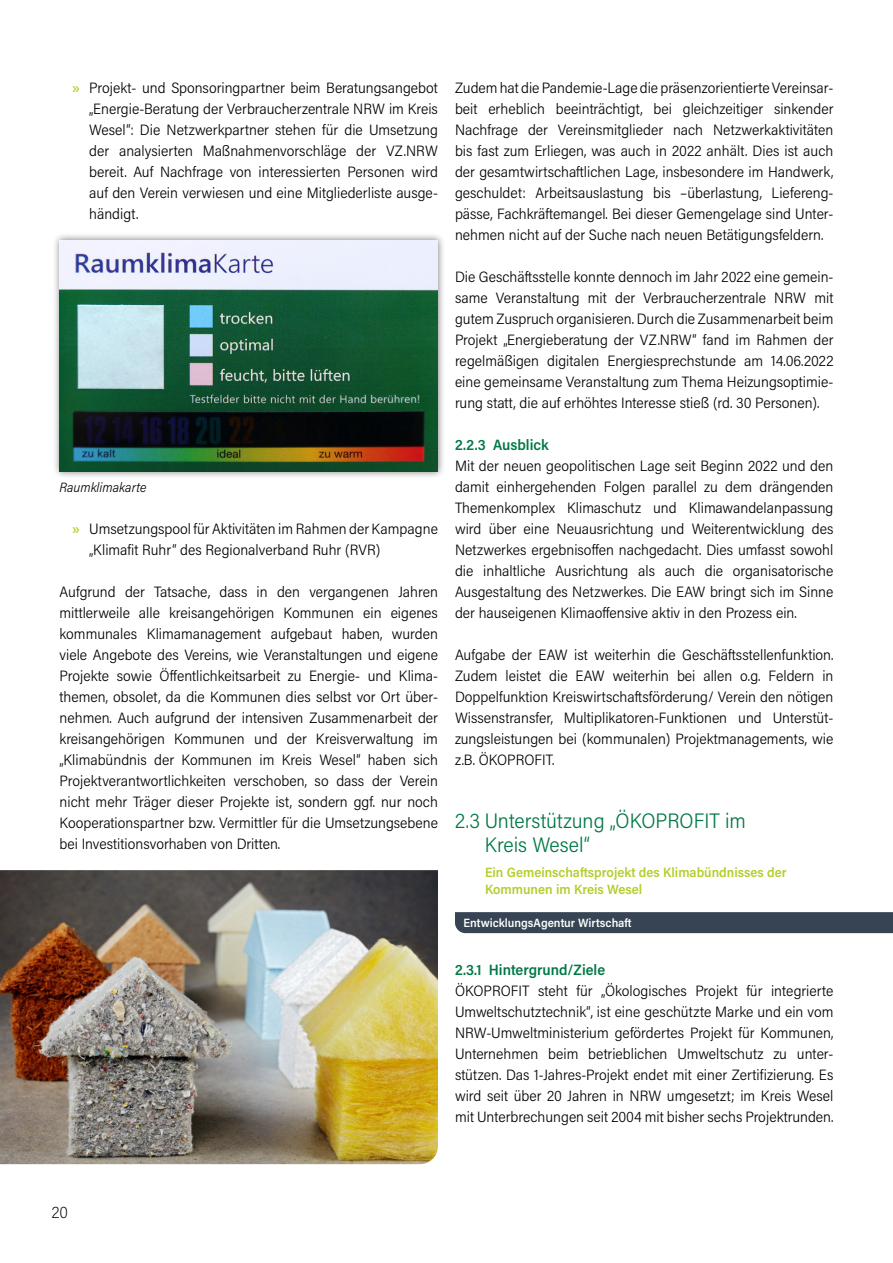
<style>
.page{position:relative;width:893px;height:1263px;background:#fff}
.page>*{position:absolute;margin:0;border:0;box-sizing:border-box;transform-origin:0 0}
.t1{font:300 21px/24px "Acumin Pro Semi Cond";color:#007844}
.t2{font:200 16.5px "Acumin Pro Semi Cond";color:#000}
.Grundtext{font:300 15px/21px "Acumin Pro Semi Cond";color:#000;text-align:justify}
.t3{font:600 15px "Acumin Pro Semi Cond";color:#007844}
.Untersatz_Ebene_02{font:600 13.5px/16.5px "Acumin Pro Semi Cond";color:#b4cd29}
.Bildunterschrift{font:italic 300 13.5px "Acumin Pro Semi Cond";color:#000}
.Grundtext-2{font:600 12px "Acumin Pro Semi Cond";color:#fff}
.s1{font-weight:600;color:#b4cd29}
</style>
<div class="page">
<img style="left:0;top:870px;width:438px;height:294px">
<div style="left:455px;top:912px;width:438px;height:21px;background:#364453"></div>
<div style="left:52px;top:232px;width:394px;height:247px;background:#000;opacity:.5"></div>
<img style="left:60px;top:240px;width:378px;height:231px">
<p class="Grundtext" style="left:89px;top:77px;width:350px;text-indent:-17px"><span class="s1">»</span> Projekt- und Sponsoringpartner beim Beratungsangebot „Energie-Beratung der Verbraucherzentrale NRW im Kreis Wesel“: Die Netzwerkpartner stehen für die Umsetzung der analysierten Maßnahmenvorschläge der VZ.NRW bereit. Auf Nachfrage von interessierten Personen wird auf den Verein verwiesen und eine Mitgliederliste ausge&shy;händigt.</p>
<p class="Bildunterschrift" style="left:60px;top:478px;width:88px">Raumklimakarte</p>
<p class="Grundtext" style="left:89px;top:518px;width:350px;text-indent:-17px"><span class="s1">»</span> Umsetzungspool für Aktivitäten im Rahmen der Kampagne „Klimafit Ruhr“ des Regionalverband Ruhr (RVR)</p>
<p class="Grundtext" style="left:60px;top:581px;width:380px">Aufgrund der Tatsache, dass in den vergangenen Jahren mittlerweile alle kreisangehörigen Kommunen ein eigenes kommunales Klimamanagement aufgebaut haben, wurden viele Angebote des Vereins, wie Veranstaltungen und eigene Projekte sowie Öffentlichkeitsarbeit zu Energie- und Klima&shy;themen, obsolet, da die Kommunen dies selbst vor Ort über&shy;nehmen. Auch aufgrund der intensiven Zusammenarbeit der kreisangehörigen Kommunen und der Kreisverwaltung im „Klimabündnis der Kommunen im Kreis Wesel“ haben sich Projektverantwortlichkeiten verschoben, so dass der Verein nicht mehr Träger dieser Projekte ist, sondern ggf. nur noch Kooperationspartner bzw. Vermittler für die Umsetzungsebene bei Investitionsvorhaben von Dritten.</p>
<p class="Grundtext" style="left:455px;top:77px;width:380px">Zudem hat die Pandemie-Lage die präsenzorientierte Vereinsar&shy;beit erheblich beeinträchtigt, bei gleichzeitiger sinkender Nachfrage der Vereinsmitglieder nach Netzwerkaktivitäten bis fast zum Erliegen, was auch in 2022 anhält. Dies ist auch der gesamtwirtschaftlichen Lage, insbesondere im Handwerk, geschuldet: Arbeitsauslastung bis –überlastung, Liefereng&shy;pässe, Fachkräftemangel. Bei dieser Gemengelage sind Unter&shy;nehmen nicht auf der Suche nach neuen Betätigungsfeldern.</p>
<p class="Grundtext" style="left:455px;top:266px;width:380px">Die Geschäftsstelle konnte dennoch im Jahr 2022 eine gemein&shy;same Veranstaltung mit der Verbraucherzentrale NRW mit gutem Zuspruch organisieren. Durch die Zusammenarbeit beim Projekt „Energieberatung der VZ.NRW“ fand im Rahmen der regelmäßigen digitalen Energiesprechstunde am 14.06.2022 eine gemeinsame Veranstaltung zum Thema Heizungsoptimie&shy;rung statt, die auf erhöhtes Interesse stieß (rd. 30 Personen).</p>
<p class="t3" style="left:455px;top:434px;width:95px">2.2.3 Ausblick</p>
<p class="Grundtext" style="left:455px;top:455px;width:380px">Mit der neuen geopolitischen Lage seit Beginn 2022 und den damit einhergehenden Folgen parallel zu dem drängenden Themenkomplex Klimaschutz und Klimawandelanpassung wird über eine Neuausrichtung und Weiterentwicklung des Netzwerkes ergebnisoffen nachgedacht. Dies umfasst sowohl die inhaltliche Ausrichtung als auch die organisatorische Ausgestaltung des Netzwerkes. Die EAW bringt sich im Sinne der hauseigenen Klimaoffensive aktiv in den Prozess ein.</p>
<p class="Grundtext" style="left:455px;top:644px;width:380px">Aufgabe der EAW ist weiterhin die Geschäftsstellenfunktion.<br>Zudem leistet die EAW weiterhin bei allen o.g. Feldern in Doppelfunktion Kreiswirtschaftsförderung/ Verein den nötigen Wissenstransfer, Multiplikatoren-Funktionen und Unterstüt&shy;zungsleistungen bei (kommunalen) Projektmanagements, wie z.B. ÖKOPROFIT.</p>
<p class="t1" style="left:485px;top:808px;width:263px;text-indent:-30px">2.3 Unterstützung „ÖKOPROFIT im<br>Kreis Wesel“</p>
<p class="Untersatz_Ebene_02" style="left:485px;top:863px;width:303px">Ein Gemeinschaftsprojekt des Klimabündnisses der<br>Kommunen im Kreis Wesel</p>
<p class="Grundtext-2" style="left:463px;top:914px;width:170px">EntwicklungsAgentur Wirtschaft</p>
<p class="t3" style="left:455px;top:959px;width:152px">2.3.1 Hintergrund/Ziele</p>
<p class="Grundtext" style="left:455px;top:980px;width:380px">ÖKOPROFIT steht für „Ökologisches Projekt für integrierte Umweltschutztechnik“, ist eine geschützte Marke und ein vom NRW-Umweltministerium gefördertes Projekt für Kommunen, Unternehmen beim betrieblichen Umweltschutz zu unter&shy;stützen. Das 1-Jahres-Projekt endet mit einer Zertifizierung. Es wird seit über 20 Jahren in NRW umgesetzt; im Kreis Wesel mit Unterbrechungen seit 2004 mit bisher sechs Projektrunden.</p>
<p class="t2" style="left:52px;top:1201px;width:18px">20</p>
</div>
